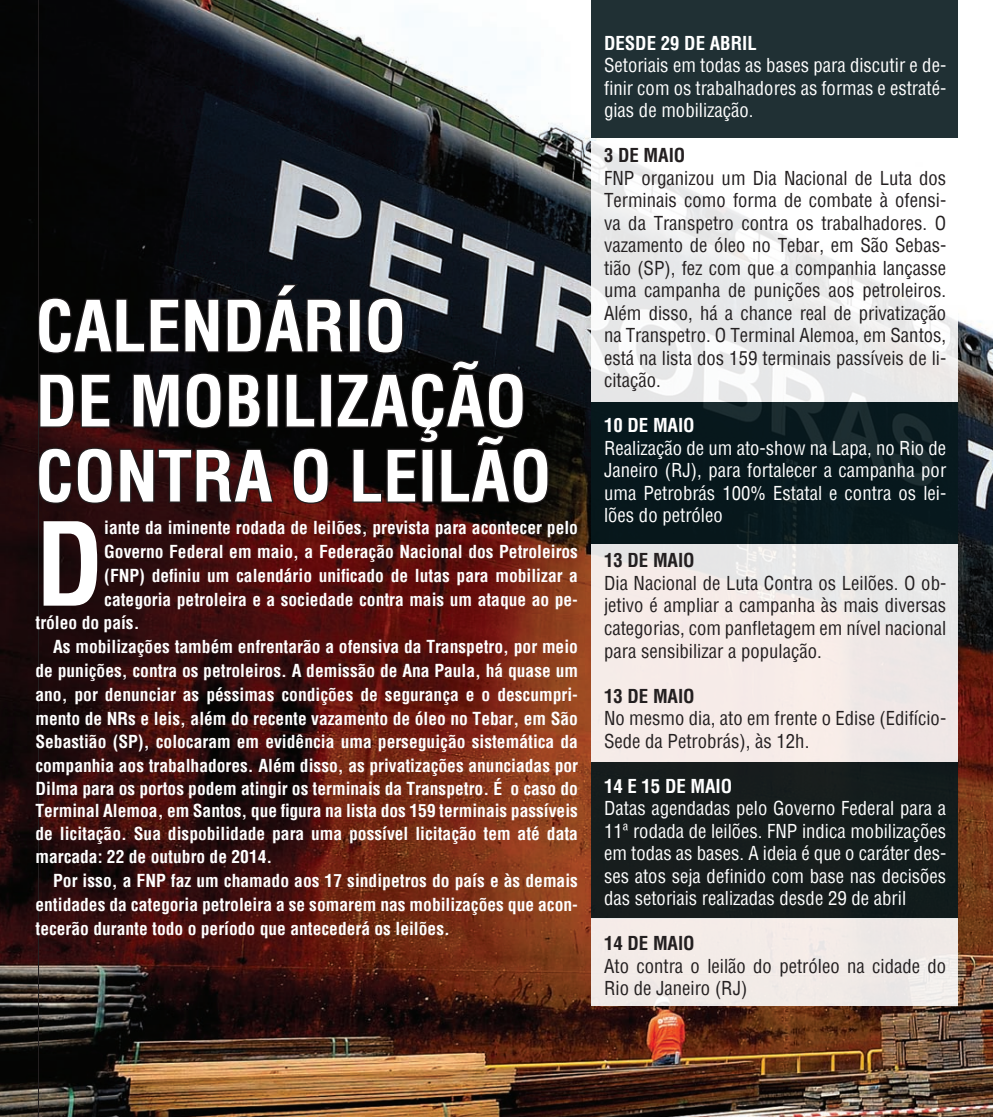
<style>
.page{position:relative;width:993px;height:1117px;background:#fff}
.page>*{position:absolute;margin:0;border:0;box-sizing:border-box;transform-origin:0 0}
.t1{font:700 condensed 112.5px "Helvetica";color:#fff}
.t2{font:700 condensed 68.75px "Helvetica";color:#fff}
.t3{font:condensed 18.75px/22.5px "Helvetica";color:#231f20;text-align:justify}
.t4{font:condensed 18.75px/22.5px "Helvetica";color:#fff;text-align:justify}
.t5{font:700 condensed 18.75px "Helvetica";color:#fff}
.t6{font:700 condensed 18.75px "Helvetica";color:#231f20}
.t7{font:700 condensed 17.5px/23.4px "Helvetica";color:#fff;text-align:justify}
</style>
<div class="page">
<img style="left:0;top:0;width:992px;height:1116px">
<img style="left:37px;top:0;width:512px;height:1116px">
<div style="left:591px;top:0;width:365px;height:138px;background:#203034"></div>
<svg style="left:590px;top:141px;width:367px;height:261px"></svg>
<div style="left:591px;top:402px;width:366px;height:142px;background:#07191d"></div>
<div style="left:591px;top:761px;width:366px;height:157px;background:#161d1d"></div>
<div style="left:590px;top:544px;width:367px;height:217px;background:linear-gradient(to right,#f7ece8,#ece8e7)"></div>
<div style="left:590px;top:917px;width:367px;height:88px;background:#f2ebe7"></div>
<p class="t2" style="left:35px;top:281px;width:372px">CALENDÁRIO</p>
<p class="t2" style="left:35px;top:356px;width:492px">DE MOBILIZAÇÃO</p>
<p class="t2" style="left:35px;top:431px;width:517px">CONTRA O LEILÃO</p>
<p class="t1" style="left:35px;top:490px;width:70px">D</p>
<p class="t7" style="left:104px;top:516px;width:475px">iante da iminente rodada de leilões, prevista para acontecer pelo</p>
<p class="t7" style="left:104px;top:540px;width:475px">Governo Federal em maio, a Federação Nacional dos Petroleiros</p>
<p class="t7" style="left:104px;top:563px;width:475px">(FNP) definiu um calendário unificado de lutas para mobilizar a</p>
<p class="t7" style="left:104px;top:587px;width:475px">categoria petroleira e a sociedade contra mais um ataque ao pe-</p>
<p class="t7" style="left:35px;top:611px;width:106px">tróleo do país.</p>
<p class="t7" style="left:35px;top:635px;width:544px;text-indent:18px">As mobilizações também enfrentarão a ofensiva da Transpetro, por meio de punições, contra os petroleiros. A demissão de Ana Paula, há quase um ano, por denunciar as péssimas condições de segurança e o descumpri&shy;mento de NRs e leis, além do recente vazamento de óleo no Tebar, em São Sebastião (SP), colocaram em evidência uma perseguição sistemática da companhia aos trabalhadores. Além disso, as privatizações anunciadas por Dilma para os portos podem atingir os terminais da Transpetro. É o caso do Terminal Alemoa, em Santos, que figura na lista dos 159 terminais passíveis de licitação. Sua dispobilidade para uma possível licitação tem até data marcada: 22 de outubro de 2014.</p>
<p class="t7" style="left:35px;top:868px;width:544px;line-height:23.8px;text-indent:18px">Por isso, a FNP faz um chamado aos 17 sindipetros do país e às demais entidades da categoria petroleira a se somarem nas mobilizações que acon&shy;tecerão durante todo o período que antecederá os leilões.</p>
<p class="t5" style="left:604px;top:30px;width:154px">desde 29 de abril</p>
<p class="t4" style="left:604px;top:54px;width:343px">Setoriais em todas as bases para discutir e de&shy;finir com os trabalhadores as formas e estraté&shy;gias de mobilização.</p>
<p class="t6" style="left:604px;top:143px;width:64px">3 de Maio</p>
<p class="t3" style="left:604px;top:166px;width:343px">FNP organizou um Dia Nacional de Luta dos Terminais como forma de combate à ofensi&shy;va da Transpetro contra os trabalhadores. O vazamento de óleo no Tebar, em São Sebas&shy;tião (SP), fez com que a companhia lançasse uma campanha de punições aos petroleiros.<br>Além disso, há a chance real de privatização na Transpetro. O Terminal Alemoa, em Santos, está na lista dos 159 terminais passíveis de li&shy;citação.</p>
<p class="t5" style="left:604px;top:413px;width:60px">10 de maio</p>
<p class="t4" style="left:604px;top:436px;width:343px">Realização de um ato-show na Lapa, no Rio de Janeiro (RJ), para fortalecer a campanha por uma Petrobrás 100% Estatal e contra os lei&shy;lões do petróleo</p>
<p class="t6" style="left:604px;top:548px;width:60px">13 de maio</p>
<p class="t3" style="left:604px;top:571px;width:343px">Dia Nacional de Luta Contra os Leilões. O ob&shy;jetivo é ampliar a campanha às mais diversas categorias, com panfletagem em nível nacional para sensibilizar a população.</p>
<p class="t6" style="left:604px;top:683px;width:60px">13 de maio</p>
<p class="t3" style="left:604px;top:706px;width:343px">No mesmo dia, ato em frente o Edise (Edifício-<br>Sede da Petrobrás), às 12h.</p>
<p class="t5" style="left:604px;top:773px;width:130px">14 e 15 de maio</p>
<p class="t4" style="left:604px;top:796px;width:343px">Datas agendadas pelo Governo Federal para a 11ª rodada de leilões. FNP indica mobilizações em todas as bases. A ideia é que o caráter des&shy;ses atos seja definido com base nas decisões das setoriais realizadas desde 29 de abril</p>
<p class="t6" style="left:604px;top:930px;width:60px">14 de maio</p>
<p class="t3" style="left:604px;top:954px;width:343px">Ato contra o leilão do petróleo na cidade do<br>Rio de Janeiro (RJ)</p>
</div>
